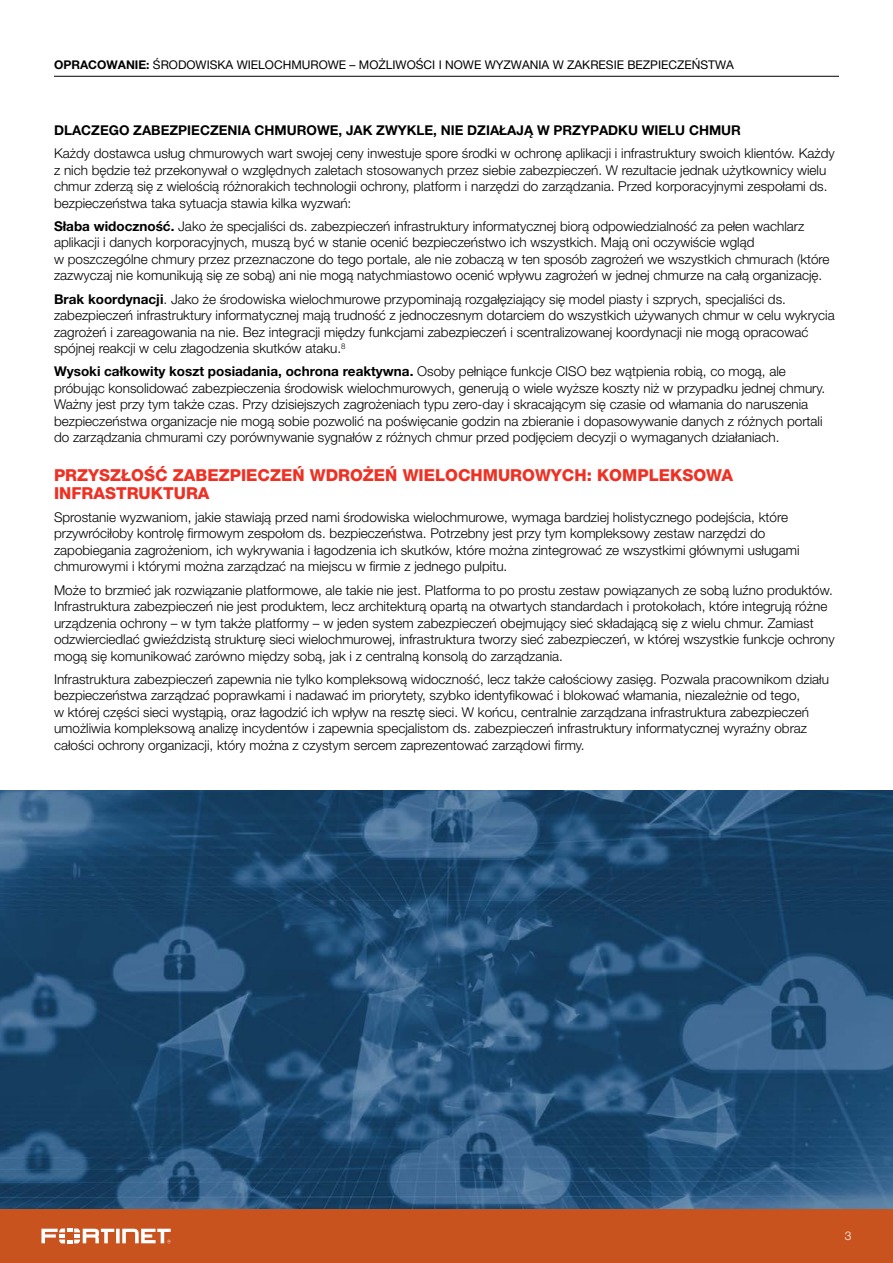
<style>
.page{position:relative;width:893px;height:1263px;background:#fff}
.page>*{position:absolute;margin:0;border:0;box-sizing:border-box;transform-origin:0 0}
.t1{font:800 16.5px/18px "Helvetica Neue LT Pro";color:#ee3124}
.t2{font:300 13.5px/16.5px "Helvetica Neue LT Pro";color:#000}
.t3{font:700 13.5px "Helvetica Neue LT Pro";color:#000}
.t4{font:12px "Helvetica Neue LT Pro";color:#000}
.t5{font:300 12px "Helvetica Neue LT Pro";color:#fff}
.s1{font-weight:700}
</style>
<div class="page">
<div style="left:0;top:1209px;width:893px;height:54px;background:#c8531f"></div>
<svg style="left:41px;top:1228px;width:130px;height:15px"></svg>
<hr style="left:54px;top:76px;width:785px;height:1px;background:#000">
<img style="left:0;top:791px;width:893px;height:418px">
<p class="t4" style="left:54px;top:58px;width:682px"><span class="s1">OPRACOWANIE:</span> ŚRODOWISKA WIELOCHMUROWE – MOŻLIWOŚCI I NOWE WYZWANIA W ZAKRESIE BEZPIECZEŃSTWA</p>
<p class="t3" style="left:54px;top:122px;width:688px">DLACZEGO ZABEZPIECZENIA CHMUROWE, JAK ZWYKLE, NIE DZIAŁAJĄ W PRZYPADKU WIELU CHMUR</p>
<p class="t2" style="left:54px;top:145px;width:782px">Każdy dostawca usług chmurowych wart swojej ceny inwestuje spore środki w ochronę aplikacji i infrastruktury swoich klientów. Każdy z nich będzie też przekonywał o względnych zaletach stosowanych przez siebie zabezpieczeń. W rezultacie jednak użytkownicy wielu chmur zderzą się z wielością różnorakich technologii ochrony, platform i narzędzi do zarządzania. Przed korporacyjnymi zespołami ds. bezpieczeństwa taka sytuacja stawia kilka wyzwań:</p>
<p class="t2" style="left:54px;top:217px;width:777px"><span class="s1">Słaba widoczność.</span> Jako że specjaliści ds. zabezpieczeń infrastruktury informatycznej biorą odpowiedzialność za pełen wachlarz aplikacji i danych korporacyjnych, muszą być w stanie ocenić bezpieczeństwo ich wszystkich. Mają oni oczywiście wgląd<br>w poszczególne chmury przez przeznaczone do tego portale, ale nie zobaczą w ten sposób zagrożeń we wszystkich chmurach (które zazwyczaj nie komunikują się ze sobą) ani nie mogą natychmiastowo ocenić wpływu zagrożeń w jednej chmurze na całą organizację.</p>
<p class="t2" style="left:54px;top:290px;width:782px"><span class="s1">Brak koordynacji</span>. Jako że środowiska wielochmurowe przypominają rozgałęziający się model piasty i szprych, specjaliści ds. zabezpieczeń infrastruktury informatycznej mają trudność z jednoczesnym dotarciem do wszystkich używanych chmur w celu wykrycia zagrożeń i zareagowania na nie. Bez integracji między funkcjami zabezpieczeń i scentralizowanej koordynacji nie mogą opracować spójnej reakcji w celu złagodzenia skutków ataku.<sup>8</sup></p>
<p class="t2" style="left:54px;top:363px;width:773px"><span class="s1">Wysoki całkowity koszt posiadania, ochrona reaktywna.</span> Osoby pełniące funkcje CISO bez wątpienia robią, co mogą, ale próbując konsolidować zabezpieczenia środowisk wielochmurowych, generują o wiele wyższe koszty niż w przypadku jednej chmury.<br>Ważny jest przy tym także czas. Przy dzisiejszych zagrożeniach typu zero-day i skracającym się czasie od włamania do naruszenia bezpieczeństwa organizacje nie mogą sobie pozwolić na poświęcanie godzin na zbieranie i dopasowywanie danych z różnych portali do zarządzania chmurami czy porównywanie sygnałów z różnych chmur przed podjęciem decyzji o wymaganych działaniach.</p>
<p class="t1" style="left:54px;top:466px;width:681px">PRZYSZŁOŚĆ ZABEZPIECZEŃ WDROŻEŃ WIELOCHMUROWYCH: KOMPLEKSOWA<br>INFRASTRUKTURA</p>
<p class="t2" style="left:54px;top:508px;width:747px">Sprostanie wyzwaniom, jakie stawiają przed nami środowiska wielochmurowe, wymaga bardziej holistycznego podejścia, które przywróciłoby kontrolę firmowym zespołom ds. bezpieczeństwa. Potrzebny jest przy tym kompleksowy zestaw narzędzi do zapobiegania zagrożeniom, ich wykrywania i łagodzenia ich skutków, które można zintegrować ze wszystkimi głównymi usługami chmurowymi i którymi można zarządzać na miejscu w firmie z jednego pulpitu.</p>
<p class="t2" style="left:54px;top:581px;width:782px">Może to brzmieć jak rozwiązanie platformowe, ale takie nie jest. Platforma to po prostu zestaw powiązanych ze sobą luźno produktów.<br>Infrastruktura zabezpieczeń nie jest produktem, lecz architekturą opartą na otwartych standardach i protokołach, które integrują różne urządzenia ochrony – w tym także platformy – w jeden system zabezpieczeń obejmujący sieć składającą się z wielu chmur. Zamiast odzwierciedlać gwieździstą strukturę sieci wielochmurowej, infrastruktura tworzy sieć zabezpieczeń, w której wszystkie funkcje ochrony mogą się komunikować zarówno między sobą, jak i z centralną konsolą do zarządzania.</p>
<p class="t2" style="left:54px;top:670px;width:776px">Infrastruktura zabezpieczeń zapewnia nie tylko kompleksową widoczność, lecz także całościowy zasięg. Pozwala pracownikom działu bezpieczeństwa zarządzać poprawkami i nadawać im priorytety, szybko identyfikować i blokować włamania, niezależnie od tego,<br>w której części sieci wystąpią, oraz łagodzić ich wpływ na resztę sieci. W końcu, centralnie zarządzana infrastruktura zabezpieczeń umożliwia kompleksową analizę incydentów i zapewnia specjalistom ds. zabezpieczeń infrastruktury informatycznej wyraźny obraz całości ochrony organizacji, który można z czystym sercem zaprezentować zarządowi firmy.</p>
<p class="t5" style="left:845px;top:1229px;width:8px">3</p>
</div>
